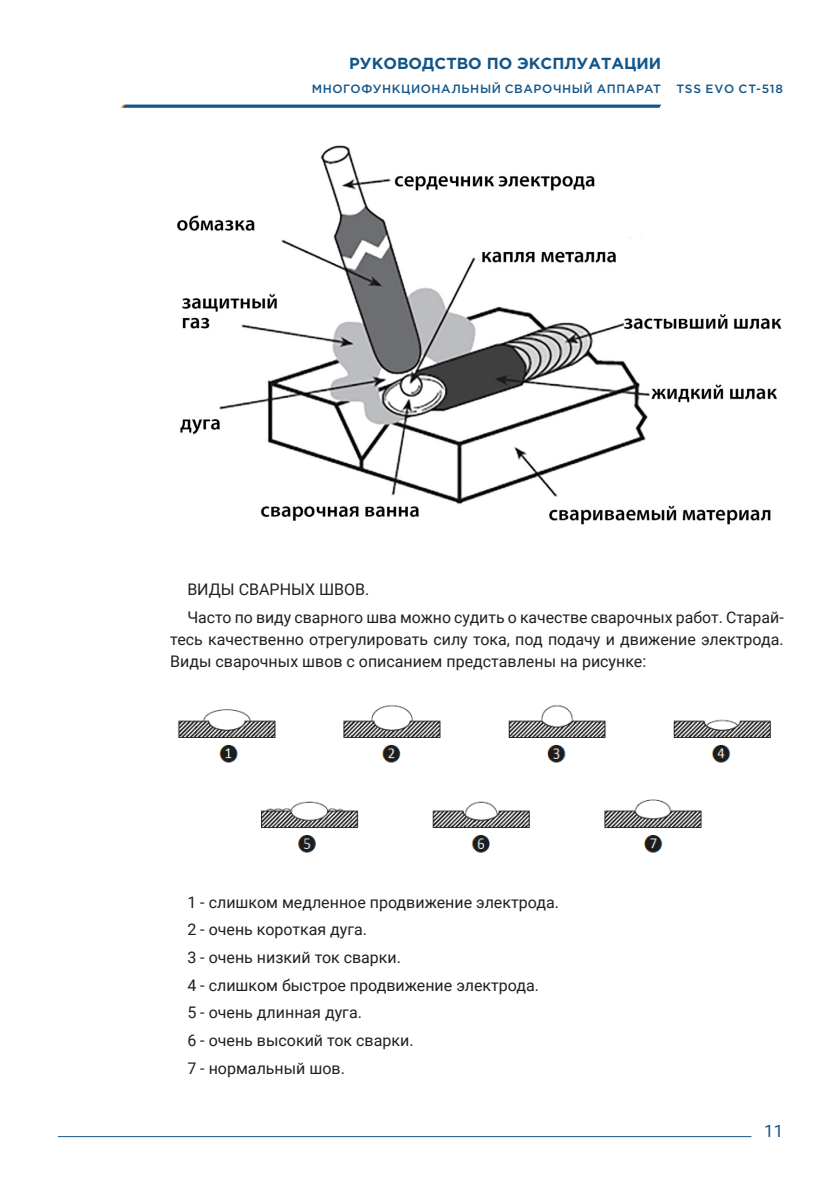
<style>
.page{position:relative;width:840px;height:1191px;background:#fff}
.page>*{position:absolute;margin:0;border:0;box-sizing:border-box;transform-origin:0 0}
.t1{font:17px "Roboto";color:#135588}
.ОСНОВНОЙ_ТЕКСТ{font:16px/22px "Roboto";color:#231f20;text-align:justify}
.t2{font:700 16px "Gotham Pro";color:#135588}
.t3{font:500 12px "Gotham Pro";letter-spacing:.05em;color:#135588}
.t4{font:500 12px "Gotham Pro";letter-spacing:.07em;color:#135588}
</style>
<div class="page">
<svg style="left:120px;top:104px;width:542px;height:4px;background:#467596"></svg>
<hr style="left:58px;top:1136px;width:693px;height:1px;background:#135588">
<img style="left:177px;top:145px;width:605px;height:380px">
<img style="left:177px;top:705px;width:594px;height:148px">
<p class="t2" style="left:349px;top:54px;width:313px">РУКОВОДСТВО ПО ЭКСПЛУАТАЦИИ</p>
<p class="t3" style="left:311px;top:82px;width:350px">МНОГОФУНКЦИОНАЛЬНЫЙ СВАРОЧНЫЙ АППАРАТ</p>
<p class="t4" style="left:676px;top:82px;width:108px">TSS EVO CT-518</p>
<p class="ОСНОВНОЙ_ТЕКСТ" style="left:187px;top:578px;width:183px">ВИДЫ СВАРНЫХ ШВОВ.</p>
<p class="ОСНОВНОЙ_ТЕКСТ" style="left:170px;top:605px;width:614px;text-indent:17px">Часто по виду сварного шва можно судить о качестве сварочных работ. Старай&shy;тесь качественно отрегулировать силу тока, под подачу и движение электрода.<br>Виды сварочных швов с описанием представлены на рисунке:</p>
<p class="ОСНОВНОЙ_ТЕКСТ" style="left:187px;top:890px;width:373px">1 - слишком медленное продвижение электрода.</p>
<p class="ОСНОВНОЙ_ТЕКСТ" style="left:187px;top:918px;width:181px">2 - очень короткая дуга.</p>
<p class="ОСНОВНОЙ_ТЕКСТ" style="left:187px;top:945px;width:215px">3 - очень низкий ток сварки.</p>
<p class="ОСНОВНОЙ_ТЕКСТ" style="left:187px;top:973px;width:353px">4 - слишком быстрое продвижение электрода.</p>
<p class="ОСНОВНОЙ_ТЕКСТ" style="left:187px;top:1001px;width:176px">5 - очень длинная дуга.</p>
<p class="ОСНОВНОЙ_ТЕКСТ" style="left:187px;top:1028px;width:227px">6 - очень высокий ток сварки.</p>
<p class="ОСНОВНОЙ_ТЕКСТ" style="left:187px;top:1056px;width:159px">7 - нормальный шов.</p>
<p class="t1" style="left:763px;top:1119px;width:21px">11</p>
</div>
